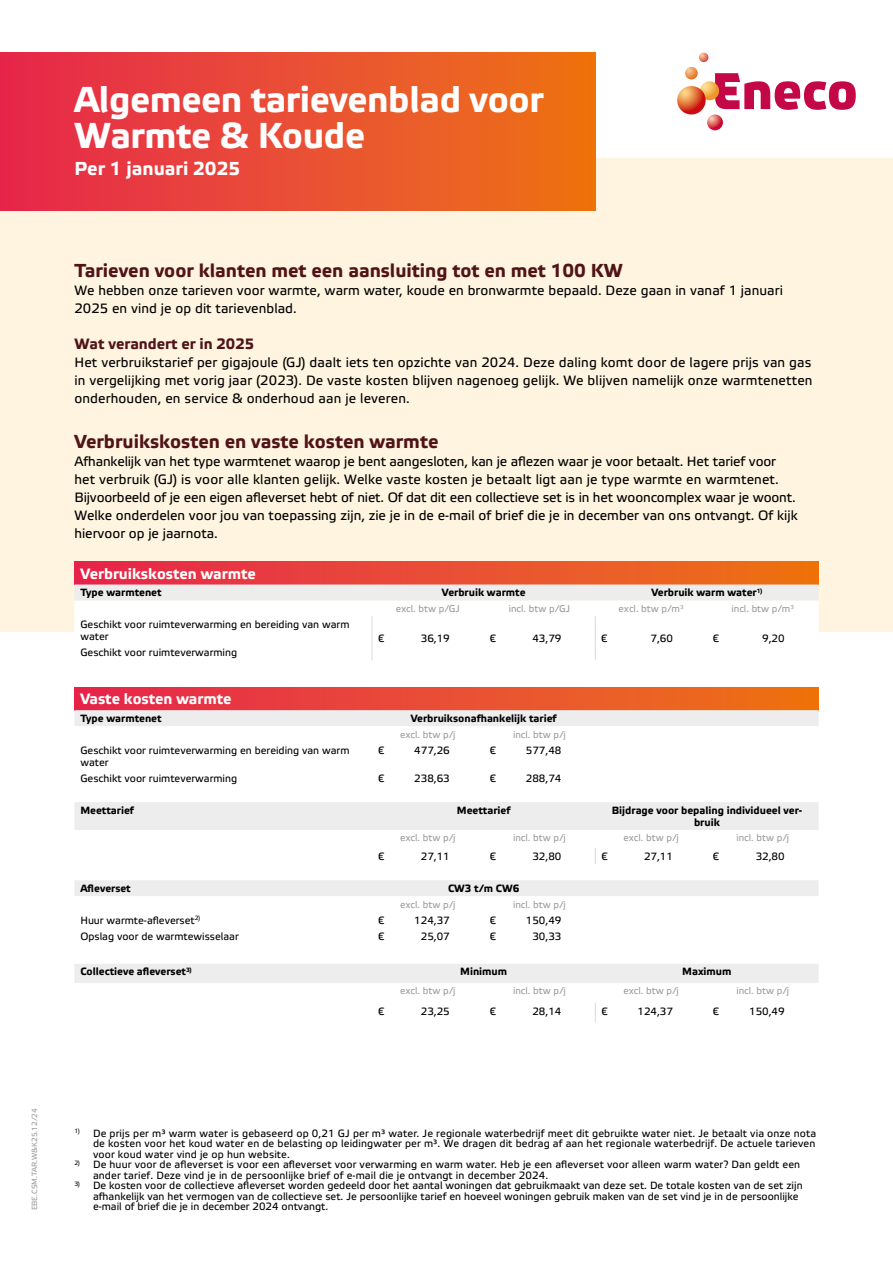
<style>
.page{position:relative;width:893px;height:1263px;background:#fff}
.page>*{position:absolute;margin:0;border:0;box-sizing:border-box;transform-origin:0 0}
.t1{font:700 36px/36px "Etelka Text Pro";letter-spacing:-.01em;color:#fff}
.t2{font:700 18.75px "Etelka Text Pro";color:#501318}
.t3{font:700 18.75px "Etelka Text Pro";color:#fff}
.t4{font:700 15px "Etelka Text Pro";color:#fff}
.t5{font:700 15px "Etelka Text Pro";color:#501318}
.t6{font:13.5px/18px "Etelka Text Pro";color:#000}
.t7{font:10.5px/10.5px "Etelka Text Pro";color:#000}
.t8{font:700 10.5px/12px "Etelka Text Pro";color:#000;text-align:center}
.t9{font:9.75px "Etelka Text Pro";color:#9d9d9c}
.t10{font:7.5px "Etelka Text Pro";color:#9d9d9c}
</style>
<div class="page">
<div style="left:0;top:158px;width:893px;height:473px;background:#fff4e0"></div>
<div style="left:74px;top:562px;width:745px;height:22px;background:linear-gradient(to right,#e62650,#ed7414)"></div>
<svg style="left:74px;top:584px;width:745px;height:76px"></svg>
<div style="left:74px;top:687px;width:745px;height:23px;background:linear-gradient(to right,#e62650,#ed7414)"></div>
<div style="left:74px;top:710px;width:745px;height:16px;background:#ededed"></div>
<svg style="left:74px;top:802px;width:745px;height:181px"></svg>
<svg style="left:595px;top:1003px;width:1px;height:19px"></svg>
<svg style="left:595px;top:848px;width:1px;height:16px"></svg>
<svg style="left:715px;top:73px;width:141px;height:37px"></svg>
<svg style="left:700px;top:81px;width:19px;height:19px"></svg>
<svg style="left:677px;top:86px;width:29px;height:29px"></svg>
<svg style="left:707px;top:115px;width:16px;height:15px"></svg>
<svg style="left:685px;top:53px;width:23px;height:27px"></svg>
<div style="left:0;top:53px;width:595px;height:157px;background:linear-gradient(to right,#e6284f,#ed7414)"></div>
<h1 class="t1" style="left:74px;top:83px;width:471px">Algemeen tarievenblad voor<br>Warmte &amp; Koude</h1>
<h2 class="t3" style="left:74px;top:158px;width:167px">Per 1 januari 2025</h2>
<h2 class="t2" style="left:74px;top:260px;width:550px">Tarieven voor klanten met een aansluiting tot en met 100 KW</h2>
<p class="t6" style="left:74px;top:282px;width:710px">We hebben onze tarieven voor warmte, warm water, koude en bronwarmte bepaald. Deze gaan in vanaf 1 januari<br>2025 en vind je op dit tarievenblad.</p>
<h3 class="t5" style="left:74px;top:335px;width:181px">Wat verandert er in 2025</h3>
<p class="t6" style="left:74px;top:354px;width:740px;text-align:justify">Het verbruikstarief per gigajoule (GJ) daalt iets ten opzichte van 2024. Deze daling komt door de lagere prijs van gas in vergelijking met vorig jaar (2023). De vaste kosten blijven nagenoeg gelijk. We blijven namelijk onze warmtenetten onderhouden, en service &amp; onderhoud aan je leveren.</p>
<h2 class="t2" style="left:74px;top:431px;width:365px">Verbruikskosten en vaste kosten warmte</h2>
<p class="t6" style="left:74px;top:453px;width:725px">Afhankelijk van het type warmtenet waarop je bent aangesloten, kan je aflezen waar je voor betaalt. Het tarief voor het verbruik (GJ) is voor alle klanten gelijk. Welke vaste kosten je betaalt ligt aan je type warmte en warmtenet.<br>Bijvoorbeeld of je een eigen afleverset hebt of niet. Of dat dit een collectieve set is in het wooncomplex waar je woont.<br>Welke onderdelen voor jou van toepassing zijn, zie je in de e-mail of brief die je in december van ons ontvangt. Of kijk hiervoor op je jaarnota.</p>
<h3 class="t4" style="left:80px;top:565px;width:177px">Verbruikskosten warmte</h3>
<p class="t8" style="left:80px;top:587px;width:83px">Type warmtenet</p>
<p class="t8" style="left:442px;top:587px;width:85px">Verbruik warmte</p>
<p class="t8" style="left:651px;top:587px;width:113px">Verbruik warm water<sup>1)</sup></p>
<p class="t9" style="left:396px;top:603px;width:66px">excl. btw p/GJ</p>
<p class="t9" style="left:509px;top:603px;width:63px">incl. btw p/GJ</p>
<p class="t9" style="left:619px;top:603px;width:67px">excl. btw p/m<sup>3</sup></p>
<p class="t9" style="left:731px;top:603px;width:64px">incl. btw p/m<sup>3</sup></p>
<p class="t7" style="left:80px;top:619px;width:271px;line-height:12px">Geschikt voor ruimteverwarming en bereiding van warm water</p>
<p class="t7" style="left:378px;top:634px;width:8px">€</p>
<p class="t7" style="left:421px;top:634px;width:31px">36,19</p>
<p class="t7" style="left:490px;top:634px;width:8px">€</p>
<p class="t7" style="left:532px;top:634px;width:30px">43,79</p>
<p class="t7" style="left:601px;top:634px;width:8px">€</p>
<p class="t7" style="left:651px;top:634px;width:24px">7,60</p>
<p class="t7" style="left:713px;top:634px;width:8px">€</p>
<p class="t7" style="left:762px;top:634px;width:24px">9,20</p>
<p class="t7" style="left:80px;top:648px;width:158px">Geschikt voor ruimteverwarming</p>
<h3 class="t4" style="left:80px;top:691px;width:153px">Vaste kosten warmte</h3>
<p class="t8" style="left:80px;top:713px;width:83px">Type warmtenet</p>
<p class="t8" style="left:411px;top:713px;width:147px">Verbruiksonafhankelijk tarief</p>
<p class="t9" style="left:400px;top:729px;width:57px">excl. btw p/j</p>
<p class="t9" style="left:513px;top:729px;width:54px">incl. btw p/j</p>
<p class="t7" style="left:80px;top:745px;width:271px;line-height:12px">Geschikt voor ruimteverwarming en bereiding van warm water</p>
<p class="t7" style="left:378px;top:745px;width:8px">€</p>
<p class="t7" style="left:414px;top:745px;width:37px">477,26</p>
<p class="t7" style="left:490px;top:745px;width:8px">€</p>
<p class="t7" style="left:526px;top:745px;width:37px">577,48</p>
<p class="t7" style="left:80px;top:773px;width:158px">Geschikt voor ruimteverwarming</p>
<p class="t7" style="left:378px;top:773px;width:8px">€</p>
<p class="t7" style="left:414px;top:773px;width:37px">238,63</p>
<p class="t7" style="left:490px;top:773px;width:8px">€</p>
<p class="t7" style="left:526px;top:773px;width:37px">288,74</p>
<p class="t8" style="left:80px;top:805px;width:55px">Meettarief</p>
<p class="t8" style="left:457px;top:805px;width:55px">Meettarief</p>
<p class="t8" style="left:612px;top:805px;width:192px">Bijdrage voor bepaling individueel ver&shy;bruik</p>
<p class="t9" style="left:400px;top:833px;width:57px">excl. btw p/j</p>
<p class="t9" style="left:513px;top:833px;width:54px">incl. btw p/j</p>
<p class="t9" style="left:623px;top:833px;width:57px">excl. btw p/j</p>
<p class="t9" style="left:736px;top:833px;width:54px">incl. btw p/j</p>
<p class="t7" style="left:378px;top:851px;width:8px">€</p>
<p class="t7" style="left:421px;top:851px;width:31px">27,11</p>
<p class="t7" style="left:490px;top:851px;width:8px">€</p>
<p class="t7" style="left:532px;top:851px;width:31px">32,80</p>
<p class="t7" style="left:601px;top:851px;width:8px">€</p>
<p class="t7" style="left:644px;top:851px;width:31px">27,11</p>
<p class="t7" style="left:713px;top:851px;width:8px">€</p>
<p class="t7" style="left:756px;top:851px;width:31px">32,80</p>
<p class="t8" style="left:80px;top:883px;width:52px">Afleverset</p>
<p class="t8" style="left:448px;top:883px;width:73px">CW3 t/m CW6</p>
<p class="t9" style="left:400px;top:899px;width:57px">excl. btw p/j</p>
<p class="t9" style="left:513px;top:899px;width:54px">incl. btw p/j</p>
<p class="t7" style="left:80px;top:915px;width:121px">Huur warmte-afleverset<sup>2)</sup></p>
<p class="t7" style="left:378px;top:915px;width:8px">€</p>
<p class="t7" style="left:414px;top:915px;width:37px">124,37</p>
<p class="t7" style="left:490px;top:915px;width:8px">€</p>
<p class="t7" style="left:526px;top:915px;width:37px">150,49</p>
<p class="t7" style="left:80px;top:931px;width:160px">Opslag voor de warmtewisselaar</p>
<p class="t7" style="left:378px;top:931px;width:8px">€</p>
<p class="t7" style="left:421px;top:931px;width:31px">25,07</p>
<p class="t7" style="left:490px;top:931px;width:8px">€</p>
<p class="t7" style="left:532px;top:931px;width:31px">30,33</p>
<p class="t8" style="left:80px;top:966px;width:113px">Collectieve afleverset<sup>3)</sup></p>
<p class="t8" style="left:460px;top:966px;width:49px">Minimum</p>
<p class="t8" style="left:682px;top:966px;width:51px">Maximum</p>
<p class="t9" style="left:400px;top:986px;width:57px">excl. btw p/j</p>
<p class="t9" style="left:513px;top:986px;width:54px">incl. btw p/j</p>
<p class="t9" style="left:623px;top:986px;width:57px">excl. btw p/j</p>
<p class="t9" style="left:736px;top:986px;width:54px">incl. btw p/j</p>
<p class="t7" style="left:378px;top:1006px;width:8px">€</p>
<p class="t7" style="left:421px;top:1006px;width:31px">23,25</p>
<p class="t7" style="left:490px;top:1006px;width:8px">€</p>
<p class="t7" style="left:532px;top:1006px;width:30px">28,14</p>
<p class="t7" style="left:601px;top:1006px;width:8px">€</p>
<p class="t7" style="left:637px;top:1006px;width:37px">124,37</p>
<p class="t7" style="left:713px;top:1006px;width:8px">€</p>
<p class="t7" style="left:749px;top:1006px;width:37px">150,49</p>
<p class="t10" style="left:31px;top:1210px;width:103px;rotate:-90deg">EBE.CSM.TAR.W&amp;K25.12/24</p>
<p class="t7" style="left:93px;top:1128px;width:725px;text-align:justify;text-indent:-19px"><sup>1)</sup> De prijs per m³ warm water is gebaseerd op 0,21 GJ per m³ water. Je regionale waterbedrijf meet dit gebruikte water niet. Je betaalt via onze nota de kosten voor het koud water en de belasting op leidingwater per m³. We dragen dit bedrag af aan het regionale waterbedrijf. De actuele tarieven voor koud water vind je op hun website.</p>
<p class="t7" style="left:93px;top:1160px;width:709px;text-indent:-19px"><sup>2)</sup> De huur voor de afleverset is voor een afleverset voor verwarming en warm water. Heb je een afleverset voor alleen warm water? Dan geldt een ander tarief. Deze vind je in de persoonlijke brief of e-mail die je ontvangt in december 2024.</p>
<p class="t7" style="left:93px;top:1181px;width:711px;text-indent:-19px"><sup>3)</sup> De kosten voor de collectieve afleverset worden gedeeld door het aantal woningen dat gebruikmaakt van deze set. De totale kosten van de set zijn afhankelijk van het vermogen van de collectieve set. Je persoonlijke tarief en hoeveel woningen gebruik maken van de set vind je in de persoonlijke</p>
<p class="t7" style="left:93px;top:1202px;width:237px">e-mail of brief die je in december 2024 ontvangt.</p>
</div>
